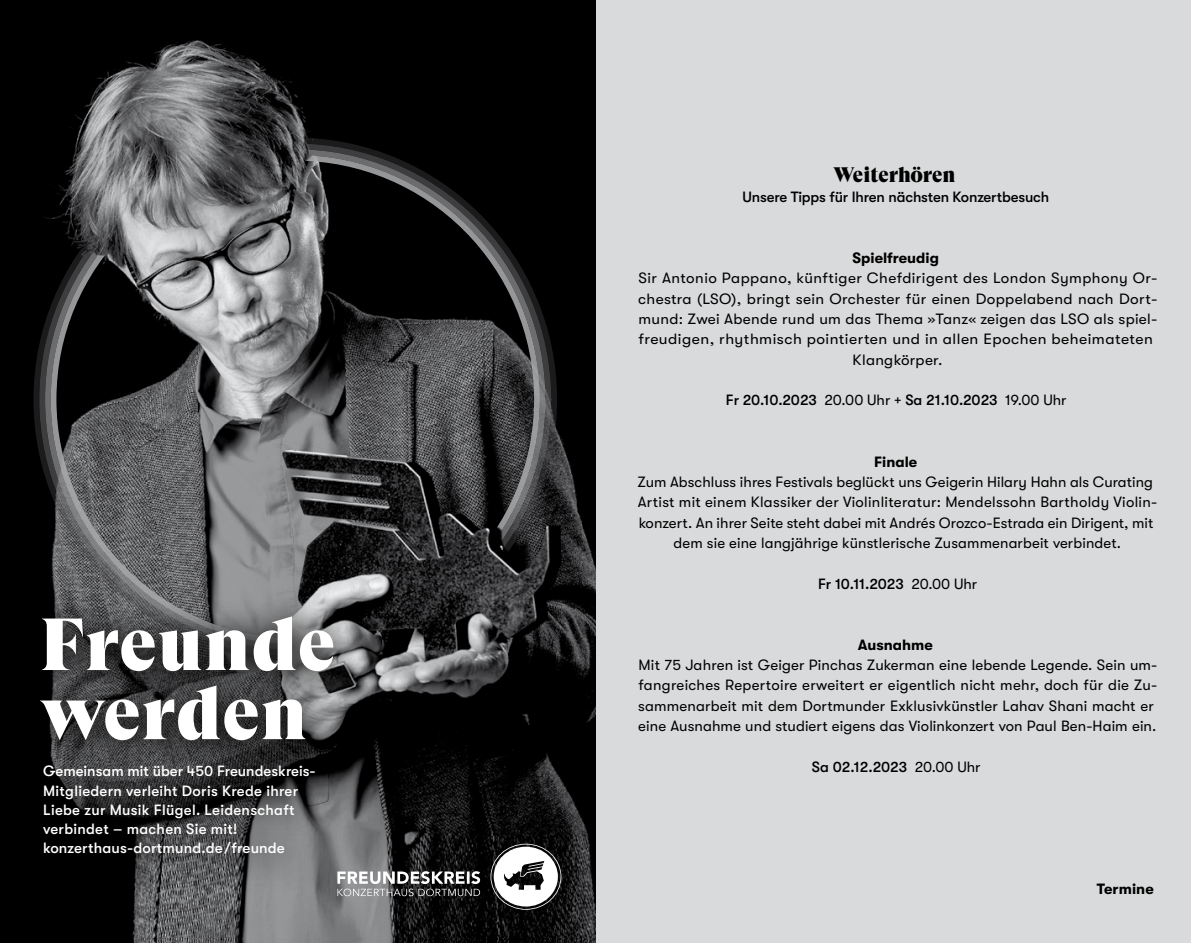
<style>
.page{position:relative;width:1191px;height:943px;background:#fff}
.page>*{position:absolute;margin:0;border:0;box-sizing:border-box;transform-origin:0 0}
.t1{font:73.5px/69.1px "GT Super Display Super";letter-spacing:.01em;color:#fff}
.t2{font:21px "GT Super Display Super";letter-spacing:-.005em;color:#000}
.t3{font:14.88px/20.3px "GT Walsheim";letter-spacing:.01em;color:#000;text-align:center}
.t4{font:500 14.88px/19.2px "GT Walsheim";letter-spacing:.02em;color:#fff}
.t5{font:500 14.88px "GT Walsheim";letter-spacing:-.01em;color:#000}
.t6{font:700 14.88px "GT Walsheim";color:#000}
.s1{font-weight:400}
</style>
<div class="page">
<div style="left:595px;top:0;width:596px;height:943px;background:#d9dadb"></div>
<img style="left:0;top:0;width:595px;height:938px">
<img style="left:0;top:938px;width:595px;height:5px">
<svg style="left:337px;top:871px;width:143px;height:25px"></svg>
<svg style="left:490px;top:843px;width:71px;height:66px"></svg>
<div style="left:10px;top:583px;width:363px;height:311px;background:#000;opacity:.75"></div>
<div style="left:23px;top:596px;width:341px;height:175px;background:#000;opacity:.75"></div>
<div style="left:23px;top:744px;width:317px;height:140px;background:#000;opacity:.75"></div>
<h1 class="t1" style="left:40px;top:611px;width:297px">Freunde werden</h1>
<p class="t4" style="left:43px;top:761px;width:274px">Gemeinsam mit über 450 Freundeskreis-Mitgliedern verleiht Doris Krede ihrer Liebe zur Musik Flügel. Leidenschaft verbindet – machen Sie mit! konzerthaus-dortmund.de/freunde</p>
<h2 class="t2" style="left:833px;top:163px;width:124px">Weiterhören</h2>
<p class="t5" style="left:742px;top:188px;width:308px">Unsere Tipps für Ihren nächsten Konzertbesuch</p>
<p class="t6" style="left:852px;top:249px;width:88px">Spielfreudig</p>
<p class="t3" style="left:638px;top:268px;width:521px">Sir Antonio Pappano, künftiger Chefdirigent des London Symphony Or&shy;chestra (LSO), bringt sein Orchester für einen Doppelabend nach Dort&shy;mund: Zwei Abende rund um das Thema »Tanz« zeigen das LSO als spiel&shy;freudigen, rhythmisch pointierten und in allen Epochen beheimateten Klangkörper.</p>
<p class="t5" style="left:726px;top:392px;width:342px">Fr 20.10.2023 <span class="s1">20.00 Uhr +</span> Sa 21.10.2023 <span class="s1">19.00 Uhr</span></p>
<p class="t6" style="left:874px;top:453px;width:45px">Finale</p>
<p class="t3" style="left:637px;top:471px;width:521px">Zum Abschluss ihres Festivals beglückt uns Geigerin Hilary Hahn als Curating Artist mit einem Klassiker der Violinliteratur: Mendelssohn Bartholdy Violin&shy;konzert. An ihrer Seite steht dabei mit Andrés Orozco-Estrada ein Dirigent, mit dem sie eine langjährige künstlerische Zusammenarbeit verbindet.</p>
<p class="t5" style="left:818px;top:575px;width:161px">Fr 10.11.2023 <span class="s1">20.00 Uhr</span></p>
<p class="t6" style="left:858px;top:636px;width:76px">Ausnahme</p>
<p class="t3" style="left:638px;top:655px;width:520px;text-align:left">Mit 75 Jahren ist Geiger Pinchas Zukerman eine lebende Legende. Sein um&shy;fangreiches Repertoire erweitert er eigentlich nicht mehr, doch für die Zu&shy;sammenarbeit mit dem Dortmunder Exklusivkünstler Lahav Shani macht er eine Ausnahme und studiert eigens das Violinkonzert von Paul Ben-Haim ein.</p>
<p class="t5" style="left:812px;top:758px;width:170px">Sa 02.12.2023 <span class="s1">20.00 Uhr</span></p>
<p class="t6" style="left:1096px;top:880px;width:58px">Termine</p>
</div>
